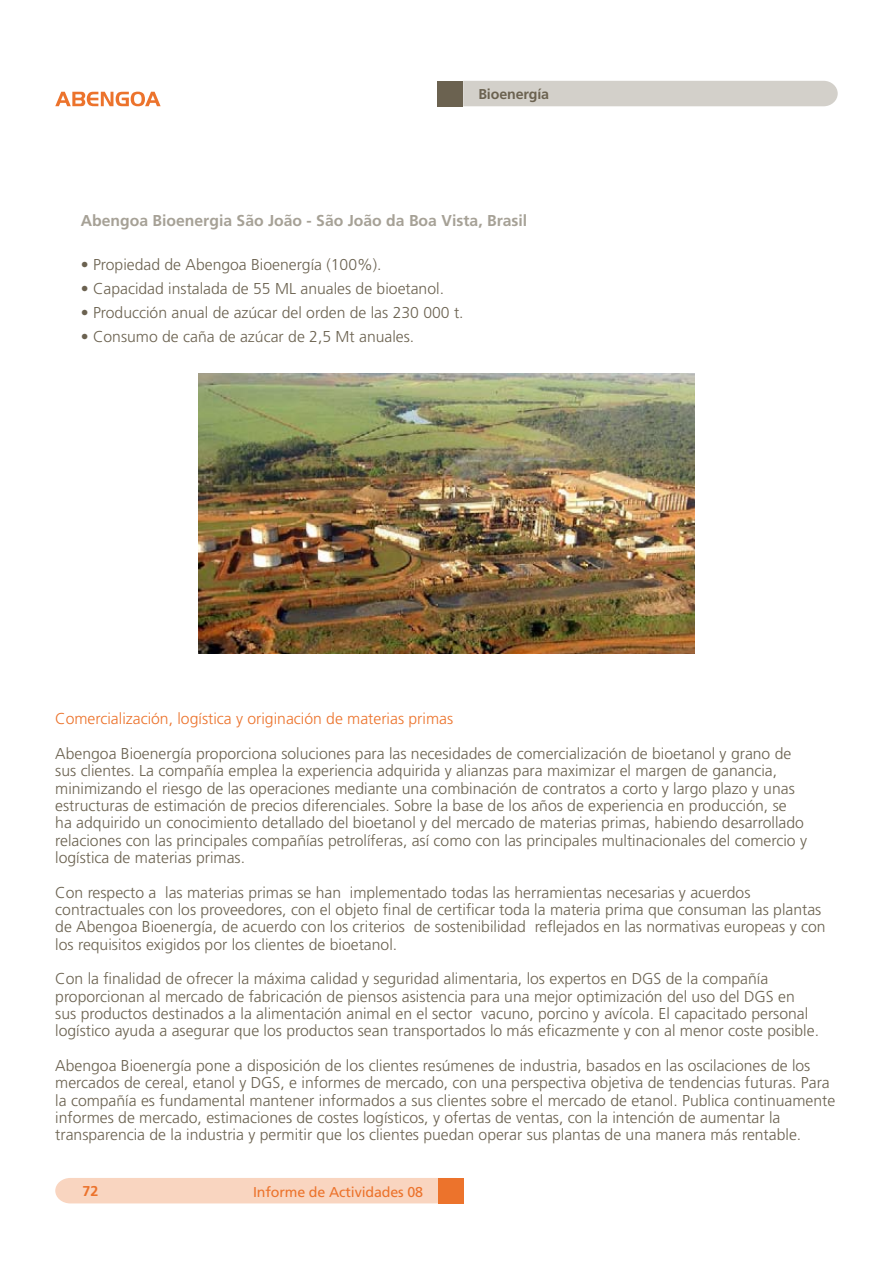
<style>
.page{position:relative;width:893px;height:1263px;background:#fff}
.page>*{position:absolute;margin:0;border:0;box-sizing:border-box;transform-origin:0 0}
.t1{font:300 15.75px/17.2px "Frutiger";color:#6b6250}
.t2{font:300 15.75px "Frutiger";color:#ec732c}
.t3{font:700 15.75px "Frutiger";color:#a6a196}
.t4{font:14.25px "Frutiger";letter-spacing:-.01em;color:#ec732c}
.t5{font:700 14.25px "Frutiger";letter-spacing:-.01em;color:#6b6250}
.t6{font:700 14.25px "Frutiger";color:#ec732c}
</style>
<div class="page">
<svg style="left:55px;top:92px;width:106px;height:14px"></svg>
<div style="left:463px;top:81px;width:375px;height:25px;background:#d3d0ca"></div>
<div style="left:438px;top:81px;width:25px;height:25px;background:#6b6250"></div>
<div style="left:55px;top:1178px;width:383px;height:25px;background:#f9d5c0"></div>
<div style="left:438px;top:1178px;width:25px;height:25px;background:#ec732c"></div>
<img style="left:198px;top:373px;width:497px;height:280px">
<p class="t5" style="left:478px;top:86px;width:72px">Bioenergía</p>
<p class="t3" style="left:81px;top:211px;width:448px">Abengoa Bioenergia São João - São João da Boa Vista, Brasil</p>
<p class="t1" style="left:81px;top:256px;width:302px">• Propiedad de Abengoa Bioenergía (100%).</p>
<p class="t1" style="left:81px;top:280px;width:365px">• Capacidad instalada de 55 ML anuales de bioetanol.</p>
<p class="t1" style="left:81px;top:304px;width:384px">• Producción anual de azúcar del orden de las 230 000 t.</p>
<p class="t1" style="left:81px;top:328px;width:335px">• Consumo de caña de azúcar de 2,5 Mt anuales.</p>
<p class="t2" style="left:55px;top:710px;width:399px">Comercialización, logística y originación de materias primas</p>
<p class="t1" style="left:55px;top:745px;width:753px">Abengoa Bioenergía proporciona soluciones para las necesidades de comercialización de bioetanol y grano de sus clientes. La compañía emplea la experiencia adquirida y alianzas para maximizar el margen de ganancia, minimizando el riesgo de las operaciones mediante una combinación de contratos a corto y largo plazo y unas estructuras de estimación de precios diferenciales. Sobre la base de los años de experiencia en producción, se ha adquirido un conocimiento detallado del bioetanol y del mercado de materias primas, habiendo desarrollado relaciones con las principales compañías petrolíferas, así como con las principales multinacionales del comercio y logística de materias primas.</p>
<p class="t1" style="left:55px;top:883px;width:772px">Con respecto a las materias primas se han implementado todas las herramientas necesarias y acuerdos contractuales con los proveedores, con el objeto final de certificar toda la materia prima que consuman las plantas de Abengoa Bioenergía, de acuerdo con los criterios de sostenibilidad reflejados en las normativas europeas y con los requisitos exigidos por los clientes de bioetanol.</p>
<p class="t1" style="left:55px;top:970px;width:765px">Con la finalidad de ofrecer la máxima calidad y seguridad alimentaria, los expertos en DGS de la compañía proporcionan al mercado de fabricación de piensos asistencia para una mejor optimización del uso del DGS en sus productos destinados a la alimentación animal en el sector vacuno, porcino y avícola. El capacitado personal logístico ayuda a asegurar que los productos sean transportados lo más eficazmente y con al menor coste posible.</p>
<p class="t1" style="left:55px;top:1057px;width:782px">Abengoa Bioenergía pone a disposición de los clientes resúmenes de industria, basados en las oscilaciones de los mercados de cereal, etanol y DGS, e informes de mercado, con una perspectiva objetiva de tendencias futuras. Para la compañía es fundamental mantener informados a sus clientes sobre el mercado de etanol. Publica continuamente informes de mercado, estimaciones de costes logísticos, y ofertas de ventas, con la intención de aumentar la transparencia de la industria y permitir que los clientes puedan operar sus plantas de una manera más rentable.</p>
<p class="t6" style="left:83px;top:1183px;width:17px">72</p>
<p class="t4" style="left:253px;top:1184px;width:172px">Informe de Actividades 08</p>
</div>
